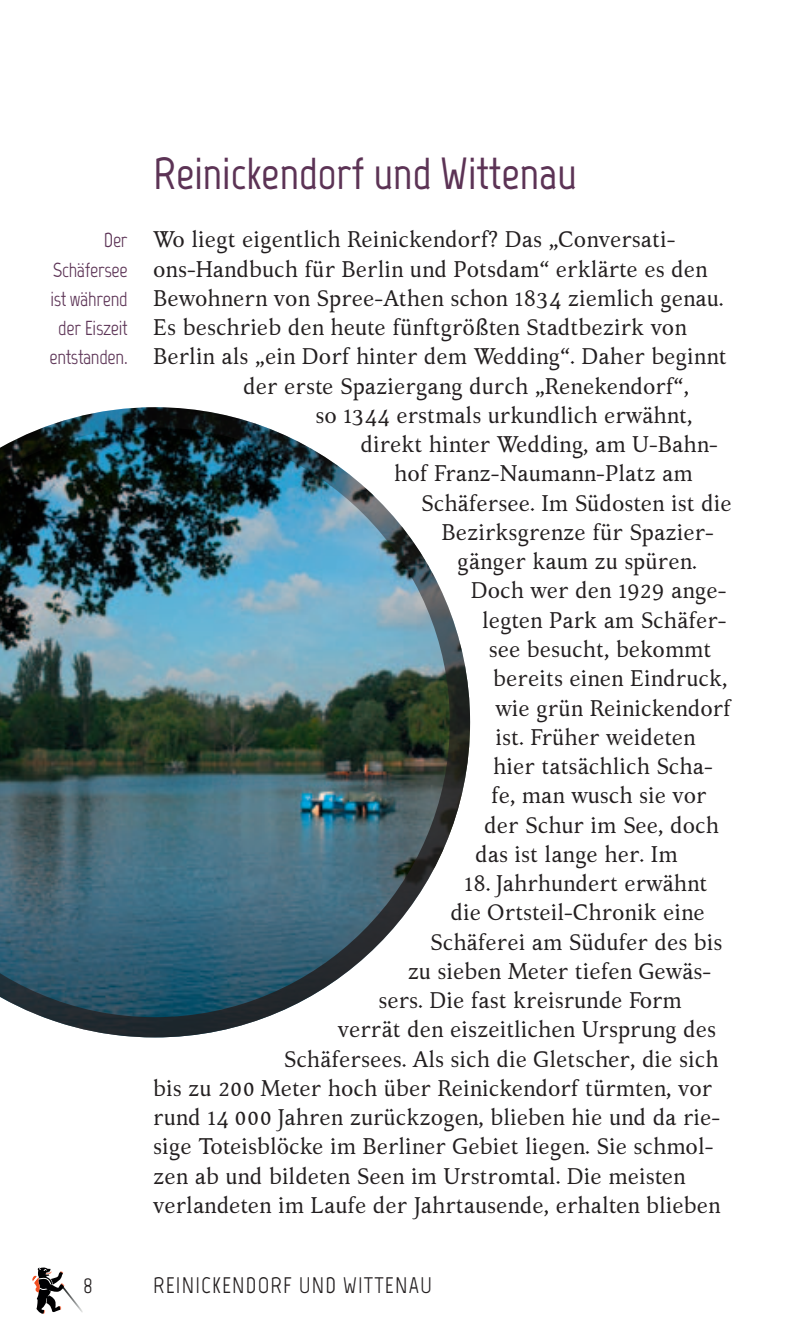
<style>
.page{position:relative;width:798px;height:1340px;background:#fff}
.page>*{position:absolute;margin:0;border:0;box-sizing:border-box;transform-origin:0 0}
.t1{font:700 45px "Marvel";color:#5c3355}
.t2{font:22.5px "Kelvinch";letter-spacing:-.005em;color:#231f20}
.t3{font:22.5px "Marvel";letter-spacing:.05em;color:#231f20}
.t4{font:20.25px/29.2px "Marvel";letter-spacing:-.015em;color:#5c3355;text-align:right}
</style>
<div class="page">
<svg style="left:32px;top:1267px;width:51px;height:47px"></svg>
<img style="left:0;top:407px;width:470px;height:630px">
<p class="t4" style="left:49px;top:226px;width:80px">Der<br>Schäfersee ist während der Eiszeit entstanden.</p>
<p class="t3" style="left:83px;top:1271px;width:11px">8</p>
<h1 class="t1" style="left:153px;top:146px;width:425px">Reinickendorf und Wittenau</h1>
<p class="t2" style="left:153px;top:223px;width:524px">Wo liegt eigentlich Reinickendorf? Das „Conversati-</p>
<p class="t2" style="left:153px;top:252px;width:555px">ons-Handbuch für Berlin und Potsdam“ erklärte es den</p>
<p class="t2" style="left:153px;top:281px;width:571px">Bewohnern von Spree-Athen schon 1834 ziemlich genau.</p>
<p class="t2" style="left:153px;top:311px;width:535px">Es beschrieb den heute fünftgrößten Stadtbezirk von</p>
<p class="t2" style="left:153px;top:340px;width:575px">Berlin als „ein Dorf hinter dem Wedding“. Daher beginnt</p>
<p class="t2" style="left:243px;top:369px;width:447px">der erste Spaziergang durch „Renekendorf“,</p>
<p class="t2" style="left:315px;top:398px;width:378px">so 1344 erstmals urkundlich erwähnt,</p>
<p class="t2" style="left:360px;top:428px;width:359px">direkt hinter Wedding, am U-Bahn-</p>
<p class="t2" style="left:394px;top:457px;width:300px">hof Franz-Naumann-Platz am</p>
<p class="t2" style="left:421px;top:486px;width:312px">Schäfersee. Im Südosten ist die</p>
<p class="t2" style="left:441px;top:515px;width:274px">Bezirksgrenze für Spazier-</p>
<p class="t2" style="left:457px;top:545px;width:241px">gänger kaum zu spüren.</p>
<p class="t2" style="left:470px;top:574px;width:257px">Doch wer den 1929 ange-</p>
<p class="t2" style="left:482px;top:603px;width:246px">legten Park am Schäfer-</p>
<p class="t2" style="left:488px;top:632px;width:224px">see besucht, bekommt</p>
<p class="t2" style="left:493px;top:662px;width:236px">bereits einen Eindruck,</p>
<p class="t2" style="left:495px;top:691px;width:237px">wie grün Reinickendorf</p>
<p class="t2" style="left:495px;top:720px;width:201px">ist. Früher weideten</p>
<p class="t2" style="left:493px;top:749px;width:221px">hier tatsächlich Scha-</p>
<p class="t2" style="left:491px;top:779px;width:217px">fe, man wusch sie vor</p>
<p class="t2" style="left:484px;top:808px;width:236px">der Schur im See, doch</p>
<p class="t2" style="left:475px;top:837px;width:204px">das ist lange her. Im</p>
<p class="t2" style="left:464px;top:866px;width:245px">18. Jahrhundert erwähnt</p>
<p class="t2" style="left:450px;top:896px;width:256px">die Ortsteil-Chronik eine</p>
<p class="t2" style="left:430px;top:925px;width:294px">Schäferei am Südufer des bis</p>
<p class="t2" style="left:407px;top:954px;width:305px">zu sieben Meter tiefen Gewäs-</p>
<p class="t2" style="left:378px;top:983px;width:305px">sers. Die fast kreisrunde Form</p>
<p class="t2" style="left:338px;top:1013px;width:380px">verrät den eiszeitlichen Ursprung des</p>
<p class="t2" style="left:284px;top:1042px;width:436px">Schäfersees. Als sich die Gletscher, die sich</p>
<p class="t2" style="left:153px;top:1071px;width:560px">bis zu 200 Meter hoch über Reinickendorf türmten, vor</p>
<p class="t2" style="left:153px;top:1100px;width:568px">rund 14 000 Jahren zurückzogen, blieben hie und da rie-</p>
<p class="t2" style="left:153px;top:1130px;width:562px">sige Toteisblöcke im Berliner Gebiet liegen. Sie schmol-</p>
<p class="t2" style="left:153px;top:1159px;width:534px">zen ab und bildeten Seen im Urstromtal. Die meisten</p>
<p class="t2" style="left:153px;top:1188px;width:569px">verlandeten im Laufe der Jahrtausende, erhalten blieben</p>
<p class="t3" style="left:153px;top:1271px;width:214px">Reinickendorf und Witte</p>
<p class="t3" style="left:395px;top:1271px;width:39px">nau</p>
</div>
